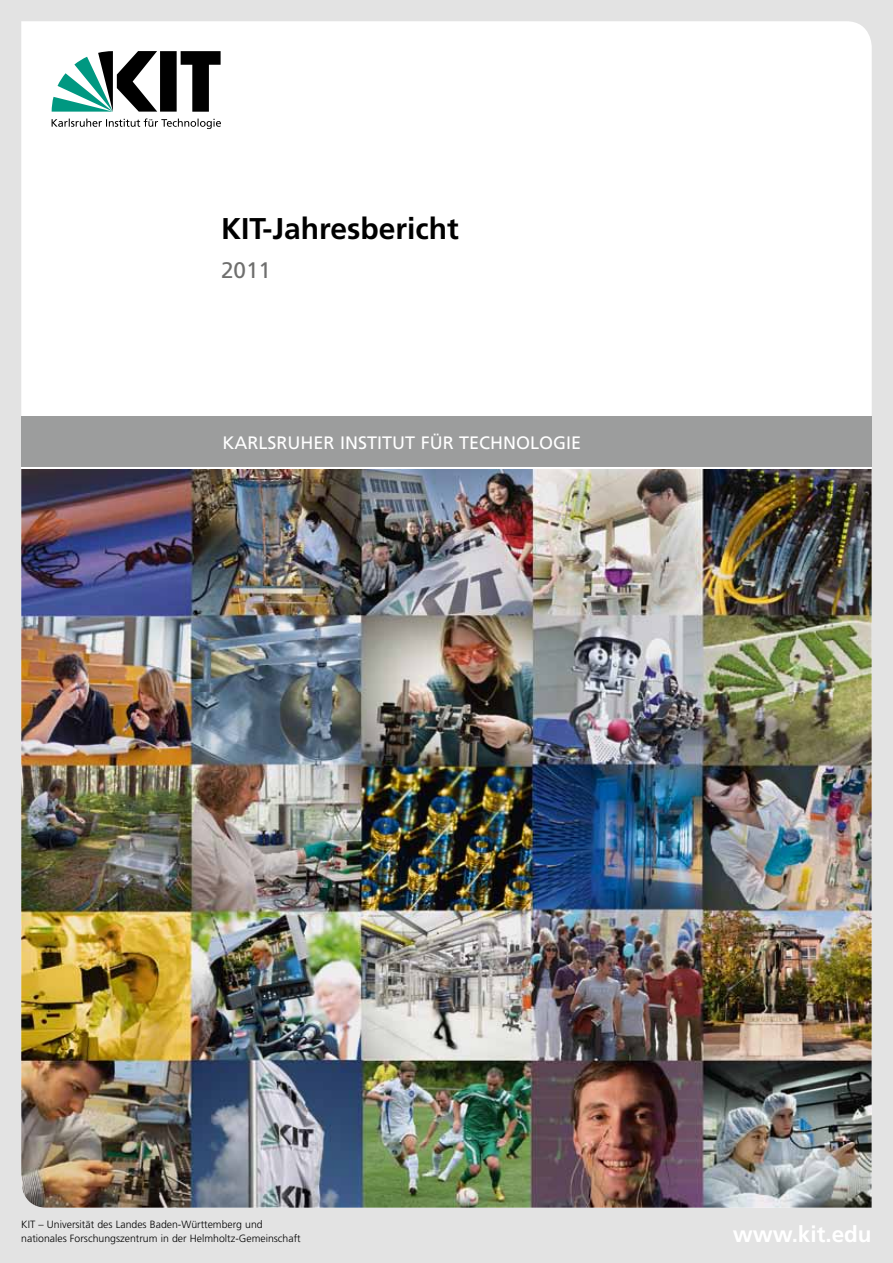
<style>
.page{position:relative;width:893px;height:1263px;background:#e3e3e3}
.page>*{position:absolute;margin:0;border:0;box-sizing:border-box;transform-origin:0 0}
.t1{font:700 30px "Frutiger";color:#000}
.t2{font:700 22.5px "Frutiger";color:#fff}
.t3{font:22.5px "Frutiger";color:#6f6f6e}
.t4{font:18px "Frutiger";color:#fff}
.t5{font:300 10.5px/13.5px "Frutiger";color:#000}
</style>
<div class="page">
<img style="left:21px;top:469px;width:851px;height:739px">
<div style="left:21px;top:21px;width:851px;height:396px;background:#fff"></div>
<svg style="left:52px;top:51px;width:169px;height:61px;background:#7a8f8c"></svg>
<svg style="left:52px;top:118px;width:169px;height:11px;background:#cbcbcb"></svg>
<div style="left:21px;top:417px;width:851px;height:51px;background:#9c9d9d"></div>
<hr style="left:21px;top:468px;width:851px;height:1px;background:#fff">
<h1 class="t1" style="left:221px;top:211px;width:239px">KIT-Jahresbericht</h1>
<h2 class="t3" style="left:221px;top:257px;width:52px">2011</h2>
<h3 class="t4" style="left:223px;top:432px;width:360px">KARLSRUHER INSTITUT FÜR TECHNOLOGIE</h3>
<p class="t5" style="left:21px;top:1218px;width:281px">KIT – Universität des Landes Baden-Württemberg und nationales Forschungszentrum in der Helmholtz-Gemeinschaft</p>
<h2 class="t2" style="left:733px;top:1221px;width:140px">www.kit.edu</h2>
</div>
